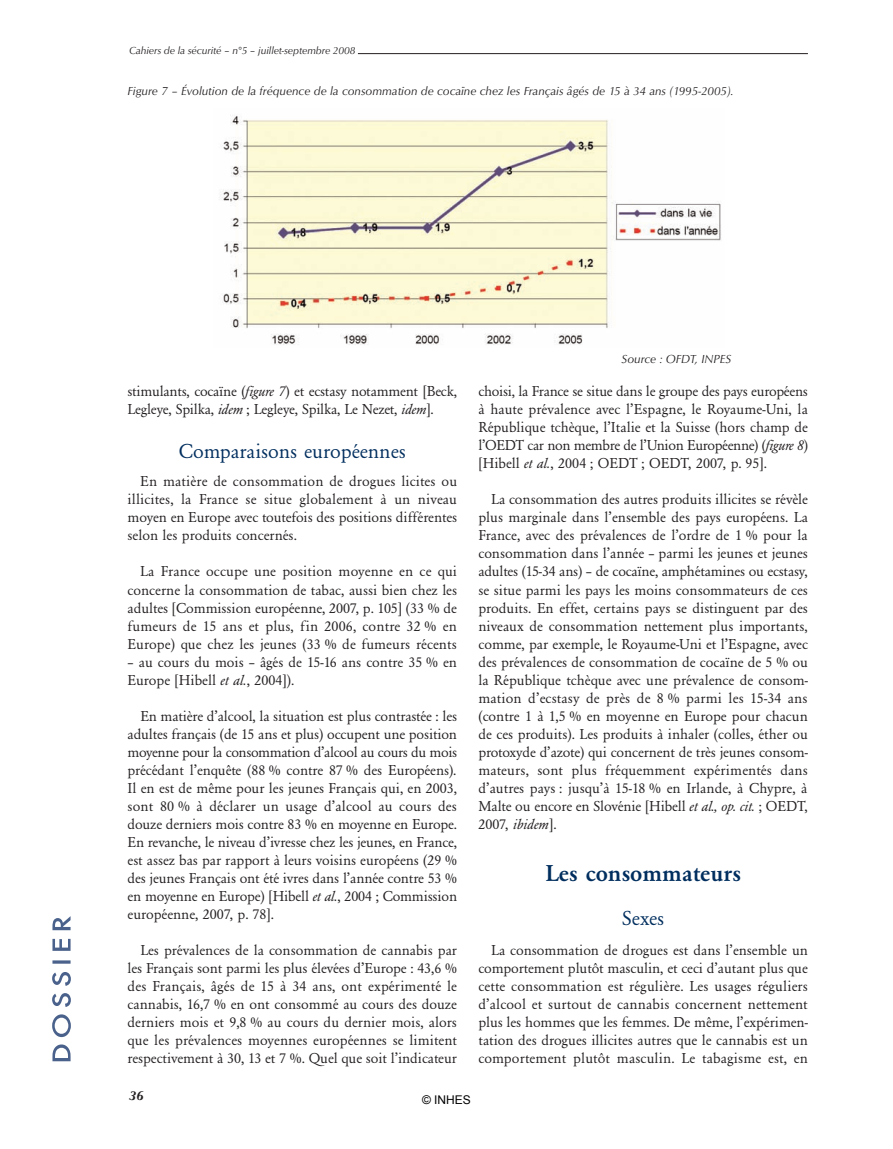
<style>
.page{position:relative;width:893px;height:1149px;background:#fff}
.page>*{position:absolute;margin:0;border:0;box-sizing:border-box;transform-origin:0 0}
.t1{font:700 24px "Garamond";color:#002e5e}
.t2{font:21px "Garamond";color:#002e5e}
.t3{font:15px/18px "Garamond";letter-spacing:-.005em;color:#231f20;text-align:justify}
.t4{font:italic 700 13.5px "Opus";color:#231f20}
.t5{font:italic 12px "Opus";letter-spacing:.005em;color:#231f20}
.t6{font:12px "Arial";color:#000}
.t7{font:italic 10.5px "Opus";color:#231f20}
.s1{font-style:italic}
</style>
<div class="page">
<img style="left:219px;top:115px;width:502px;height:230px">
<hr style="left:358px;top:53px;width:450px;height:1px;background:#231f20">
<svg style="left:52px;top:916px;width:19px;height:144px"></svg>
<p class="t7" style="left:129px;top:46px;width:228px">Cahiers de la sécurité – n°5 – juillet-septembre 2008</p>
<p class="t5" style="left:128px;top:86px;width:607px">Figure 7 – Évolution de la fréquence de la consommation de cocaïne chez les Français âgés de 15 à 34 ans (1995-2005).</p>
<p class="t3" style="left:128px;top:383px;width:331px">stimulants, cocaïne (<span class="s1">figure 7</span>) et ecstasy notamment [Beck,<br>Legleye, Spilka, <span class="s1">idem</span> ; Legleye, Spilka, Le Nezet, <span class="s1">idem</span>].</p>
<h2 class="t2" style="left:179px;top:443px;width:228px">Comparaisons européennes</h2>
<p class="t3" style="left:128px;top:473px;width:331px;text-indent:13px">En matière de consommation de drogues licites ou illicites, la France se situe globalement à un niveau moyen en Europe avec toutefois des positions différentes selon les produits concernés.</p>
<p class="t3" style="left:128px;top:563px;width:331px;text-indent:13px">La France occupe une position moyenne en ce qui concerne la consommation de tabac, aussi bien chez les adultes [Commission européenne, 2007, p. 105] (33 % de fumeurs de 15 ans et plus, fin 2006, contre 32 % en Europe) que chez les jeunes (33 % de fumeurs récents</p>
<p class="t3" style="left:128px;top:653px;width:331px">– au cours du mois – âgés de 15-16 ans contre 35 % en<br>Europe [Hibell <span class="s1">et al.</span>, 2004]).</p>
<p class="t3" style="left:128px;top:707px;width:331px;text-indent:13px">En matière d’alcool, la situation est plus contrastée : les adultes français (de 15 ans et plus) occupent une position moyenne pour la consommation d’alcool au cours du mois précédant l’enquête (88 % contre 87 % des Européens).<br>Il en est de même pour les jeunes Français qui, en 2003, sont 80 % à déclarer un usage d’alcool au cours des douze derniers mois contre 83 % en moyenne en Europe.<br>En revanche, le niveau d’ivresse chez les jeunes, en France, est assez bas par rapport à leurs voisins européens (29 % des jeunes Français ont été ivres dans l’année contre 53 % en moyenne en Europe) [Hibell <span class="s1">et al.</span>, 2004 ; Commission européenne, 2007, p. 78].</p>
<p class="t3" style="left:128px;top:941px;width:331px;text-indent:13px">Les prévalences de la consommation de cannabis par les Français sont parmi les plus élevées d’Europe : 43,6 % des Français, âgés de 15 à 34 ans, ont expérimenté le cannabis, 16,7 % en ont consommé au cours des douze derniers mois et 9,8 % au cours du dernier mois, alors que les prévalences moyennes européennes se limitent respectivement à 30, 13 et 7 %. Quel que soit l’indicateur</p>
<p class="t5" style="left:621px;top:354px;width:111px">Source : OFDT, INPES</p>
<p class="t3" style="left:478px;top:383px;width:331px">choisi, la France se situe dans le groupe des pays européens à haute prévalence avec l’Espagne, le Royaume-Uni, la République tchèque, l’Italie et la Suisse (hors champ de l’OEDT car non membre de l’Union Européenne) (<span class="s1">figure 8</span>) [Hibell <span class="s1">et al.</span>, 2004 ; OEDT ; OEDT, 2007, p. 95].</p>
<p class="t3" style="left:478px;top:491px;width:331px;text-indent:13px">La consommation des autres produits illicites se révèle plus marginale dans l’ensemble des pays européens. La France, avec des prévalences de l’ordre de 1 % pour la consommation dans l’année – parmi les jeunes et jeunes adultes (15-34 ans) – de cocaïne, amphétamines ou ecstasy, se situe parmi les pays les moins consommateurs de ces produits. En effet, certains pays se distinguent par des niveaux de consommation nettement plus importants, comme, par exemple, le Royaume-Uni et l’Espagne, avec des prévalences de consommation de cocaïne de 5 % ou la République tchèque avec une prévalence de consom&shy;mation d’ecstasy de près de 8 % parmi les 15-34 ans (contre 1 à 1,5 % en moyenne en Europe pour chacun de ces produits). Les produits à inhaler (colles, éther ou protoxyde d’azote) qui concernent de très jeunes consom&shy;mateurs, sont plus fréquemment expérimentés dans d’autres pays : jusqu’à 15-18 % en Irlande, à Chypre, à Malte ou encore en Slovénie [Hibell <span class="s1">et al., op. cit.</span> ; OEDT, 2007, <span class="s1">ibidem</span>].</p>
<h1 class="t1" style="left:545px;top:864px;width:197px">Les consommateurs</h1>
<h2 class="t2" style="left:622px;top:910px;width:43px">Sexes</h2>
<p class="t3" style="left:478px;top:941px;width:331px;text-indent:13px">La consommation de drogues est dans l’ensemble un comportement plutôt masculin, et ceci d’autant plus que cette consommation est régulière. Les usages réguliers d’alcool et surtout de cannabis concernent nettement plus les hommes que les femmes. De même, l’expérimen&shy;tation des drogues illicites autres que le cannabis est un comportement plutôt masculin. Le tabagisme est, en</p>
<p class="t4" style="left:129px;top:1089px;width:16px">36</p>
<p class="t6" style="left:422px;top:1091px;width:50px">© INHES</p>
</div>
